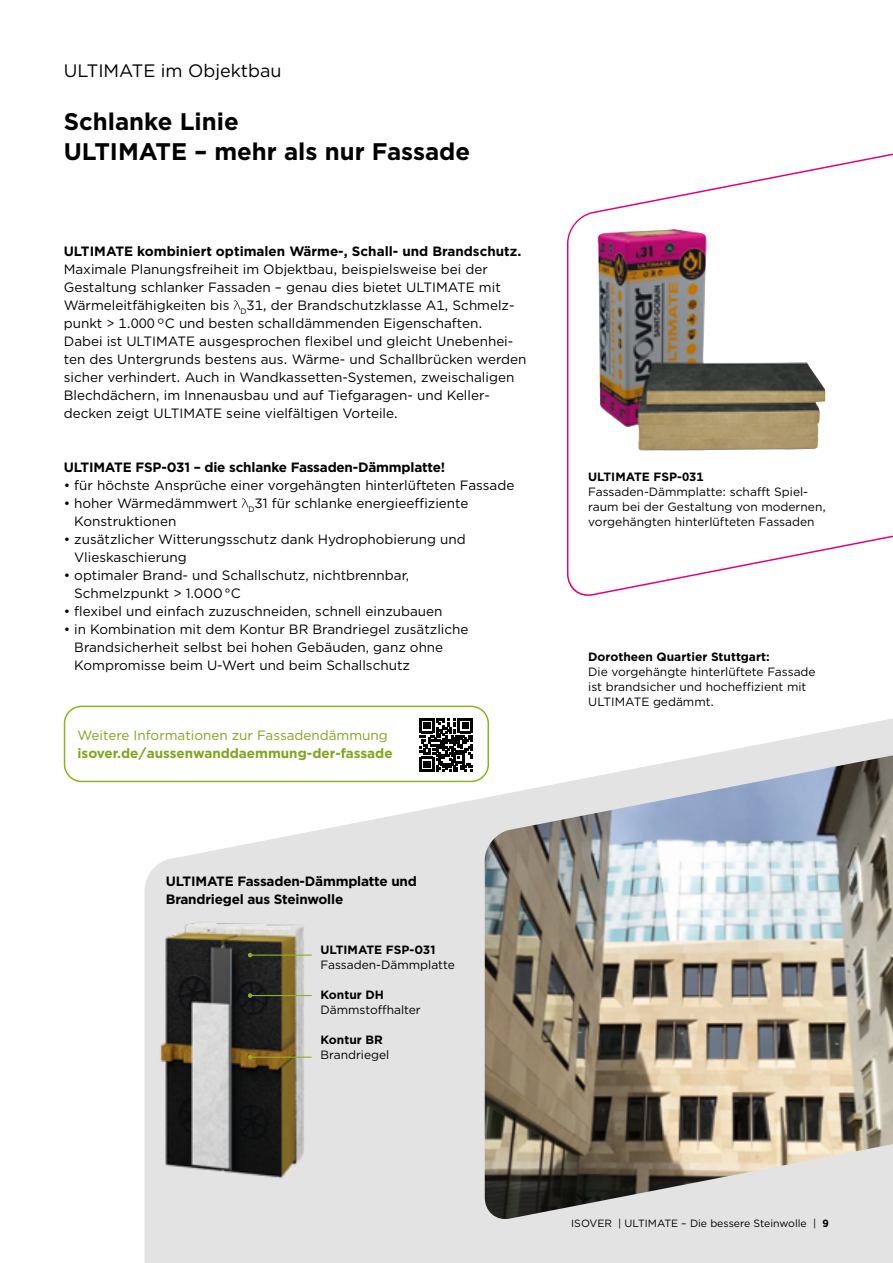
<style>
.page{position:relative;width:893px;height:1263px;background:#fff}
.page>*{position:absolute;margin:0;border:0;box-sizing:border-box;transform-origin:0 0}
._01_Headline_bold_16_20pt{font:700 24px "Gotham";color:#000}
._02_Overline_book_12_16pt{font:18px "Gotham";color:#000}
._04_BU_book_8_10pt{font:13.5px/18px "Gotham";color:#000}
.Copy_Book_9pt{font:13.5px/18px "Gotham";color:#000}
.Copy_Book_9pt-2{font:700 13.5px/18px "Gotham";letter-spacing:-.015em;color:#000}
._03_Copy_book_9_12pt{font:700 13.5px "Gotham";color:#80a51b}
._03_Copy_book_9_12pt-2{font:13.5px "Gotham";color:#80a51b}
._04_BU_book_8_10pt-2{font:12px/15px "Gotham";color:#000}
.t1{font:700 12px "Gotham";color:#000}
.t2{font:10.5px "Gotham";color:#000}
.s1{font-weight:700}
</style>
<div class="page">
<svg style="left:145px;top:710px;width:748px;height:553px;fill:#e3e3e3"></svg>
<div style="left:65px;top:706px;width:423px;height:75px;background:#fff;border-radius:17px"></div>
<div style="left:64px;top:706px;width:425px;height:76px;border:2px solid #8ab31d;border-radius:17px"></div>
<svg style="left:420px;top:718px;width:53px;height:54px"></svg>
<svg style="left:567px;top:153px;width:326px;height:443px"></svg>
<svg style="left:485px;top:721px;width:408px;height:502px"></svg>
<img style="left:485px;top:755px;width:408px;height:466px">
<svg style="left:242px;top:498px;width:6px;height:10px"></svg>
<svg style="left:234px;top:300px;width:6px;height:10px"></svg>
<img style="left:597px;top:229px;width:229px;height:221px">
<img style="left:144px;top:913px;width:191px;height:269px">
<hr style="left:250px;top:995px;width:62px;height:1px;background:#8ab31d">
<svg style="left:248px;top:993px;width:4px;height:5px"></svg>
<hr style="left:250px;top:954px;width:62px;height:2px;background:#8ab31d">
<svg style="left:248px;top:953px;width:4px;height:4px"></svg>
<hr style="left:250px;top:1056px;width:62px;height:2px;background:#8ab31d">
<svg style="left:248px;top:1055px;width:4px;height:4px"></svg>
<p class="_02_Overline_book_12_16pt" style="left:64px;top:59px;width:219px">ULTIMATE im Objektbau</p>
<p class="_01_Headline_bold_16_20pt" style="left:64px;top:105px;width:176px">Schlanke Linie</p>
<p class="_01_Headline_bold_16_20pt" style="left:64px;top:135px;width:408px">ULTIMATE – mehr als nur Fassade</p>
<p class="_04_BU_book_8_10pt" style="left:64px;top:241px;width:464px"><span class="s1">ULTIMATE kombiniert optimalen Wärme-, Schall- und Brandschutz.<br></span>Maximale Planungsfreiheit im Objektbau, beispielsweise bei der Gestaltung schlanker Fassaden – genau dies bietet ULTIMATE mit Wärmeleitfähigkeiten bis <sub>D</sub>31, der Brandschutzklasse A1, Schmelz&shy;punkt &gt; 1.000 °C und besten schalldämmenden Eigenschaften.<br>Dabei ist ULTIMATE ausgesprochen flexibel und gleicht Unebenhei&shy;ten des Untergrunds bestens aus. Wärme- und Schallbrücken werden sicher verhindert. Auch in Wandkassetten-Systemen, zweischaligen Blechdächern, im Innenausbau und auf Tiefgaragen- und Keller&shy;decken zeigt ULTIMATE seine vielfältigen Vorteile.</p>
<p class="Copy_Book_9pt-2" style="left:64px;top:458px;width:383px">ULTIMATE FSP-031 – die schlanke Fassaden-Dämmplatte!</p>
<p class="Copy_Book_9pt" style="left:64px;top:475px;width:452px">• für höchste Ansprüche einer vorgehängten hinterlüfteten Fassade</p>
<p class="Copy_Book_9pt" style="left:74px;top:493px;width:396px;text-indent:-11px">• hoher Wärmedämmwert <sub>D</sub>31 für schlanke energieeffiziente<br>Konstruktionen</p>
<p class="Copy_Book_9pt" style="left:74px;top:529px;width:393px;text-indent:-11px">• zusätzlicher Witterungsschutz dank Hydrophobierung und<br>Vlieskaschierung</p>
<p class="Copy_Book_9pt" style="left:74px;top:565px;width:336px;text-indent:-11px">• optimaler Brand- und Schallschutz, nichtbrennbar,<br>Schmelzpunkt &gt; 1.000 °C</p>
<p class="Copy_Book_9pt" style="left:64px;top:601px;width:380px">• flexibel und einfach zuzuschneiden, schnell einzubauen</p>
<p class="Copy_Book_9pt" style="left:74px;top:619px;width:396px;text-indent:-11px">• in Kombination mit dem Kontur BR Brandriegel zusätzliche<br>Brandsicherheit selbst bei hohen Gebäuden, ganz ohne<br>Kompromisse beim U-Wert und beim Schallschutz</p>
<p class="_03_Copy_book_9_12pt-2" style="left:77px;top:727px;width:312px">Weitere Informationen zur Fassadendämmung</p>
<p class="_03_Copy_book_9_12pt" style="left:77px;top:744px;width:317px">isover.de/aussenwanddaemmung-der-fassade</p>
<p class="Copy_Book_9pt-2" style="left:166px;top:872px;width:253px">ULTIMATE Fassaden-Dämmplatte und<br>Brandriegel aus Steinwolle</p>
<p class="t1" style="left:320px;top:942px;width:116px">ULTIMATE FSP-031</p>
<p class="_04_BU_book_8_10pt-2" style="left:320px;top:957px;width:136px">Fassaden-Dämmplatte</p>
<p class="t1" style="left:320px;top:987px;width:65px">Kontur DH</p>
<p class="_04_BU_book_8_10pt-2" style="left:320px;top:1002px;width:102px">Dämmstoffhalter</p>
<p class="t1" style="left:320px;top:1032px;width:64px">Kontur BR</p>
<p class="_04_BU_book_8_10pt-2" style="left:320px;top:1047px;width:70px">Brandriegel</p>
<p class="_04_BU_book_8_10pt-2" style="left:588px;top:469px;width:239px"><span class="s1">ULTIMATE FSP-031<br></span>Fassaden-Dämmplatte: schafft Spiel&shy;raum bei der Gestaltung von modernen, vorgehängten hinterlüfteten Fassaden</p>
<p class="_04_BU_book_8_10pt-2" style="left:588px;top:649px;width:229px"><span class="s1">Dorotheen Quartier Stuttgart:<br></span>Die vorgehängte hinterlüftete Fassade ist brandsicher und hocheffizient mit<br>ULTIMATE gedämmt.</p>
<p class="t2" style="left:571px;top:1216px;width:259px">ISOVER | ULTIMATE – Die bessere Steinwolle | <span class="s1">9</span></p>
</div>
